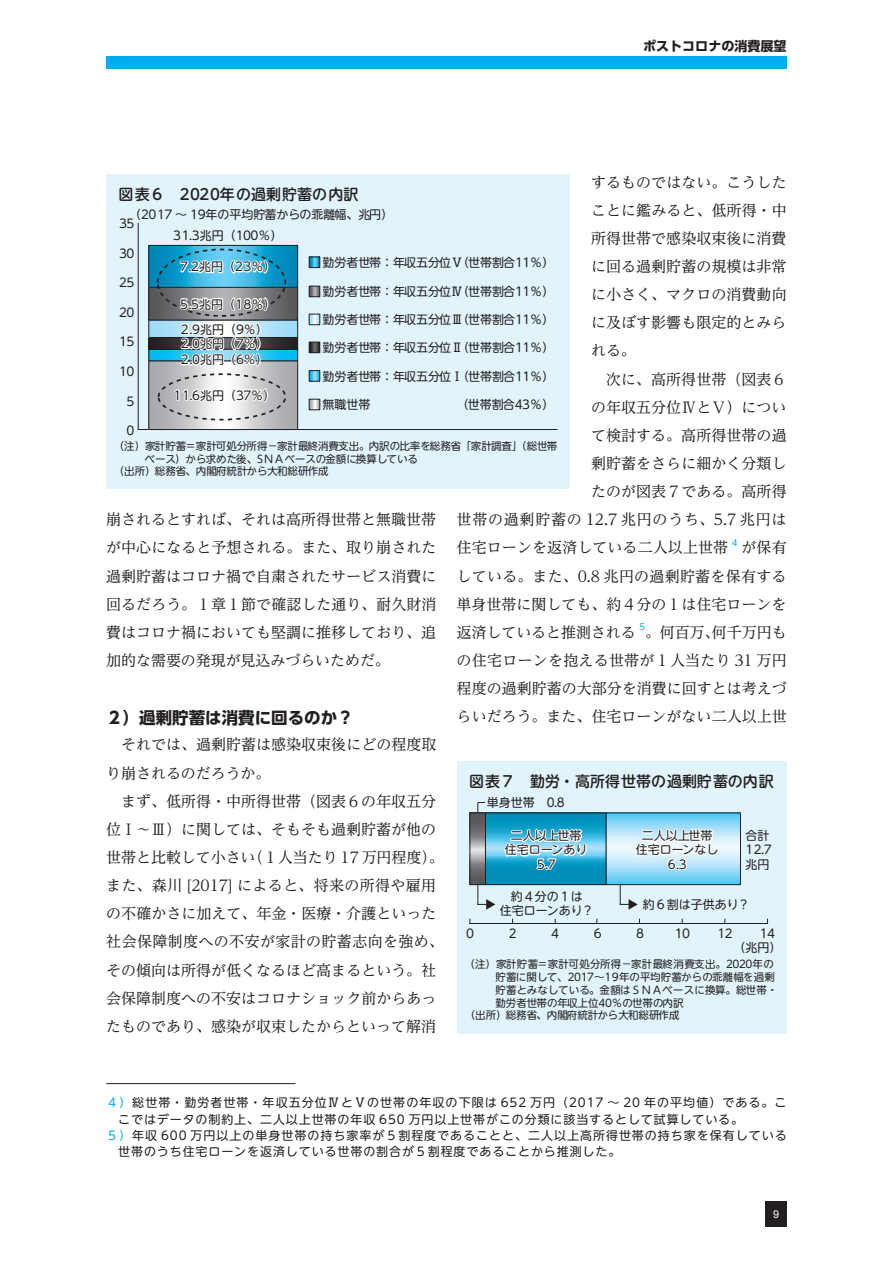
<style>
.page{position:relative;width:893px;height:1263px;background:#fff}
.page>*{position:absolute;margin:0;border:0;box-sizing:border-box;transform-origin:0 0}
.t1{font:700 16.5px "UD Shin Go Pr 6";color:#231f20}
.t2{font:15px/28.2px "UD Reimin Pr 6";color:#231f20;text-align:justify}
.t3{font:500 15px "UD Shin M Go Pr 6";color:#231f20}
.t4{font:15px "UD Reimin Pr 6";letter-spacing:.05em;color:#231f20}
.t5{font:700 13.05px "UD Shin Go Pr 6";color:#231f20}
.t6{font:12px/14.2px "UD Shin M Go Pr 6";color:#231f20;text-align:center}
.t7{font:12px/14.2px "UD Shin M Go Pr 6";letter-spacing:.025em;color:#231f20}
.t8{font:12px "UD Shin M Go Pr 6";letter-spacing:.075em;color:#231f20}
.t9{font:12px "UD Shin M Go Pr 6";letter-spacing:.09em;color:#231f20}
.t10{font:12px "UD Shin M Go Pr 6";letter-spacing:.08em;color:#231f20}
.t11{font:10.8px "Arial";color:#fff}
.t12{font:10.5px "UD Shin M Go Pr 6";color:#231f20}
.t13{font:10.5px "UD Shin M Go Pr 6";letter-spacing:.035em;color:#231f20}
.t14{font:10.5px "UD Shin M Go Pr 6";letter-spacing:.025em;color:#231f20}
.t15{font:8.7px "UD Shin M Go Pr 6";color:#00aeef}
.s1{color:#00aeef}
</style>
<div class="page">
<div style="left:106px;top:56px;width:681px;height:13px;background:#00aeef"></div>
<div style="left:765px;top:1201px;width:22px;height:26px;background:#231f20"></div>
<hr style="left:106px;top:1083px;width:190px;height:1px;background:#231f20">
<div style="left:106px;top:174px;width:464px;height:315px;background:#e1f4fc"></div>
<svg style="left:138px;top:223px;width:420px;height:207px"></svg>
<svg style="left:150px;top:362px;width:146px;height:66px;background:#bfc0c2"></svg>
<div style="left:148px;top:360px;width:150px;height:70px;border:1px solid #231f20"></div>
<svg style="left:150px;top:351px;width:146px;height:8px"></svg>
<div style="left:148px;top:349px;width:150px;height:12px;border:1px solid #231f20"></div>
<svg style="left:150px;top:339px;width:146px;height:8px"></svg>
<div style="left:148px;top:337px;width:150px;height:12px;border:1px solid #231f20"></div>
<svg style="left:150px;top:322px;width:146px;height:14px"></svg>
<div style="left:148px;top:320px;width:150px;height:18px;border:1px solid #231f20"></div>
<svg style="left:150px;top:289px;width:146px;height:29px;background:#68696c"></svg>
<div style="left:148px;top:287px;width:150px;height:33px;border:1px solid #231f20"></div>
<svg style="left:150px;top:247px;width:146px;height:39px;background:#169ac8"></svg>
<div style="left:148px;top:245px;width:150px;height:43px;border:1px solid #231f20"></div>
<div style="left:157px;top:249px;width:129px;height:68px;border:2px dashed #231f20;border-radius:50%"></div>
<div style="left:158px;top:373px;width:128px;height:47px;border:2px dashed #231f20;border-radius:50%"></div>
<svg style="left:172px;top:383px;width:97px;height:25px;background:#e6e7e8"></svg>
<svg style="left:179px;top:292px;width:90px;height:80px;background:#becacf"></svg>
<svg style="left:179px;top:254px;width:90px;height:25px;background:#7dcfea"></svg>
<svg style="left:311px;top:259px;width:7px;height:7px"></svg>
<div style="left:309px;top:257px;width:11px;height:11px;border:1px solid #231f20"></div>
<svg style="left:311px;top:288px;width:7px;height:7px"></svg>
<div style="left:309px;top:286px;width:11px;height:11px;border:1px solid #231f20"></div>
<svg style="left:311px;top:316px;width:7px;height:7px"></svg>
<div style="left:309px;top:314px;width:11px;height:11px;border:1px solid #231f20"></div>
<svg style="left:311px;top:344px;width:7px;height:7px"></svg>
<div style="left:309px;top:342px;width:11px;height:11px;border:1px solid #231f20"></div>
<svg style="left:311px;top:372px;width:7px;height:8px"></svg>
<div style="left:309px;top:370px;width:11px;height:12px;border:1px solid #231f20"></div>
<svg style="left:311px;top:401px;width:7px;height:7px"></svg>
<div style="left:309px;top:399px;width:11px;height:11px;border:1px solid #231f20"></div>
<div style="left:457px;top:762px;width:330px;height:272px;background:#e1f4fc"></div>
<svg style="left:472px;top:815px;width:12px;height:68px"></svg>
<div style="left:470px;top:813px;width:16px;height:72px;border:1px solid #231f20"></div>
<svg style="left:487px;top:815px;width:117px;height:68px;background:#1fa0c9"></svg>
<div style="left:485px;top:813px;width:121px;height:72px;border:1px solid #231f20"></div>
<svg style="left:608px;top:815px;width:131px;height:68px"></svg>
<div style="left:606px;top:813px;width:135px;height:72px;border:1px solid #231f20"></div>
<hr style="left:470px;top:923px;width:297px;height:1px;background:#231f20">
<svg style="left:477px;top:802px;width:8px;height:11px"></svg>
<svg style="left:477px;top:884px;width:18px;height:26px"></svg>
<svg style="left:502px;top:812px;width:86px;height:59px;background:#61bcd9"></svg>
<svg style="left:620px;top:812px;width:105px;height:111px"></svg>
<p class="t5" style="left:643px;top:35px;width:145px">ポストコロナの消費展望</p>
<p class="t2" style="left:591px;top:167px;width:197px">するものではない。こうしたことに鑑みると、低所得・中所得世帯で感染収束後に消費に回る過剰貯蓄の規模は非常に小さく、マクロの消費動向に及ぼす影響も限定的とみられる。</p>
<p class="t2" style="left:606px;top:364px;width:182px">次に、高所得世帯（図表６</p>
<p class="t2" style="left:591px;top:392px;width:197px">の年収五分位ⅣとⅤ）につい</p>
<p class="t2" style="left:591px;top:421px;width:197px">て検討する。高所得世帯の過</p>
<p class="t2" style="left:591px;top:449px;width:197px">剰貯蓄をさらに細かく分類し</p>
<p class="t2" style="left:591px;top:477px;width:197px">たのが図表７である。高所得</p>
<p class="t4" style="left:457px;top:507px;width:331px">世帯の過剰貯蓄の 12.7 兆円のうち、5.7 兆円は</p>
<p class="t2" style="left:457px;top:533px;width:273px">住宅ローンを返済している二人以上世帯</p>
<p class="t15" style="left:732px;top:535px;width:7px">4</p>
<p class="t3" style="left:119px;top:181px;width:241px">図表６　2020年の過剰貯蓄の内訳</p>
<p class="t6" style="left:173px;top:202px;width:221px;line-height:21.9px;text-align:left;text-indent:-44px">（2017 ～ 19年の平均貯蓄からの乖離幅、兆円）<br>31.3兆円（100％）</p>
<p class="t7" style="left:119px;top:216px;width:17px">35</p>
<p class="t7" style="left:119px;top:245px;width:17px">30</p>
<p class="t6" style="left:322px;top:255px;width:233px">勤労者世帯：年収五分位Ⅴ（世帯割合11％）</p>
<p class="t6" style="left:322px;top:283px;width:233px">勤労者世帯：年収五分位Ⅳ（世帯割合11％）</p>
<p class="t6" style="left:322px;top:312px;width:233px">勤労者世帯：年収五分位Ⅲ（世帯割合11％）</p>
<p class="t6" style="left:322px;top:340px;width:233px">勤労者世帯：年収五分位Ⅱ（世帯割合11％）</p>
<p class="t6" style="left:322px;top:368px;width:233px">勤労者世帯：年収五分位Ⅰ（世帯割合11％）</p>
<p class="t6" style="left:322px;top:397px;width:233px">無職世帯　　　　　　　 （世帯割合43％）</p>
<p class="t7" style="left:180px;top:259px;width:97px">7.2兆円（23％）</p>
<p class="t7" style="left:119px;top:275px;width:17px">25</p>
<p class="t7" style="left:180px;top:296px;width:97px">5.5兆円（18％）</p>
<p class="t7" style="left:119px;top:304px;width:17px">20</p>
<p class="t7" style="left:181px;top:321px;width:88px">2.9兆円（9％）</p>
<p class="t7" style="left:119px;top:334px;width:17px">15</p>
<p class="t7" style="left:181px;top:336px;width:88px">2.0兆円（7％）</p>
<p class="t7" style="left:181px;top:352px;width:88px">2.0兆円（6％）</p>
<p class="t7" style="left:119px;top:364px;width:17px">10</p>
<p class="t7" style="left:174px;top:387px;width:103px">11.6兆円（37％）</p>
<p class="t7" style="left:126px;top:393px;width:9px">5</p>
<p class="t7" style="left:126px;top:423px;width:9px">0</p>
<p class="t12" style="left:114px;top:437px;width:445px">（注）家計貯蓄＝家計可処分所得－家計最終消費支出。内訳の比率を総務省「家計調査」（総世帯</p>
<p class="t12" style="left:145px;top:450px;width:275px">ベース）から求めた後、SＮＡベースの金額に換算している</p>
<p class="t12" style="left:114px;top:463px;width:216px">（出所）総務省、内閣府統計から大和総研作成</p>
<p class="t2" style="left:106px;top:505px;width:332px">崩されるとすれば、それは高所得世帯と無職世帯が中心になると予想される。また、取り崩された過剰貯蓄はコロナ禍で自粛されたサービス消費に回るだろう。１章１節で確認した通り、耐久財消費はコロナ禍においても堅調に推移しており、追加的な需要の発現が見込みづらいためだ。</p>
<p class="t2" style="left:457px;top:533px;width:331px;text-indent:285px">が保有している。また、0.8 兆円の過剰貯蓄を保有する単身世帯に関しても、約４分の１は住宅ローンを返済していると推測される</p>
<p class="t15" style="left:639px;top:620px;width:7px">5</p>
<p class="t2" style="left:457px;top:618px;width:332px;text-indent:188px">。何百万、何千万円もの住宅ローンを抱える世帯が１人当たり 31 万円程度の過剰貯蓄の大部分を消費に回すとは考えづらいだろう。また、住宅ローンがない二人以上世</p>
<p class="t1" style="left:106px;top:704px;width:249px">２）過剰貯蓄は消費に回るのか？</p>
<p class="t2" style="left:106px;top:730px;width:332px;text-indent:15px">それでは、過剰貯蓄は感染収束後にどの程度取り崩されるのだろうか。</p>
<p class="t2" style="left:106px;top:786px;width:339px;text-align:center">まず、低所得・中所得世帯（図表６の年収五分位Ⅰ～Ⅲ）に関しては、そもそも過剰貯蓄が他の世帯と比較して小さい（１人当たり 17 万円程度）。また、森川 [2017] によると、将来の所得や雇用の不確かさに加えて、年金・医療・介護といった社会保障制度への不安が家計の貯蓄志向を強め、その傾向は所得が低くなるほど高まるという。社会保障制度への不安はコロナショック前からあったものであり、感染が収束したからといって解消</p>
<p class="t3" style="left:469px;top:769px;width:306px">図表７　勤労・高所得世帯の過剰貯蓄の内訳</p>
<p class="t7" style="left:487px;top:795px;width:79px">単身世帯　0.8</p>
<p class="t6" style="left:505px;top:828px;width:84px">二人以上世帯住宅ローンあり<br>5.7</p>
<p class="t6" style="left:636px;top:828px;width:84px">二人以上世帯住宅ローンなし<br>6.3</p>
<p class="t7" style="left:745px;top:828px;width:28px">合計<br>12.7兆円</p>
<p class="t6" style="left:500px;top:888px;width:95px">約４分の１は<br>住宅ローンあり？</p>
<p class="t6" style="left:643px;top:896px;width:108px">約６割は子供あり？</p>
<p class="t7" style="left:466px;top:926px;width:9px">0</p>
<p class="t7" style="left:509px;top:926px;width:9px">2</p>
<p class="t7" style="left:551px;top:926px;width:9px">4</p>
<p class="t7" style="left:594px;top:926px;width:9px">6</p>
<p class="t7" style="left:636px;top:926px;width:9px">8</p>
<p class="t7" style="left:675px;top:926px;width:17px">10</p>
<p class="t7" style="left:717px;top:926px;width:17px">12</p>
<p class="t7" style="left:733px;top:926px;width:50px;line-height:13.8px;text-indent:27px">14（兆円）</p>
<p class="t13" style="left:465px;top:956px;width:311px">（注）家計貯蓄＝家計可処分所得－家計最終消費支出。2020年の</p>
<p class="t12" style="left:495px;top:968px;width:281px">貯蓄に関して、2017～19年の平均貯蓄からの乖離幅を過剰</p>
<p class="t14" style="left:495px;top:981px;width:284px">貯蓄とみなしている。金額はＳＮＡベースに換算。総世帯・</p>
<p class="t12" style="left:495px;top:994px;width:190px">勤労者世帯の年収上位40％の世帯の内訳</p>
<p class="t12" style="left:465px;top:1007px;width:216px">（出所）総務省、内閣府統計から大和総研作成</p>
<p class="t9" style="left:106px;top:1092px;width:682px"><span class="s1">4）</span>総世帯・勤労者世帯・年収五分位ⅣとⅤの世帯の年収の下限は 652 万円（2017 ～ 20 年の平均値）である。こ</p>
<p class="t8" style="left:118px;top:1109px;width:626px">こではデータの制約上、二人以上世帯の年収 650 万円以上世帯がこの分類に該当するとして試算している。</p>
<p class="t10" style="left:106px;top:1125px;width:682px"><span class="s1">5）</span>年収 600 万円以上の単身世帯の持ち家率が５割程度であることと、二人以上高所得世帯の持ち家を保有している</p>
<p class="t8" style="left:118px;top:1142px;width:504px">世帯のうち住宅ローンを返済している世帯の割合が５割程度であることから推測した。</p>
<p class="t11" style="left:773px;top:1207px;width:8px">9</p>
</div>
